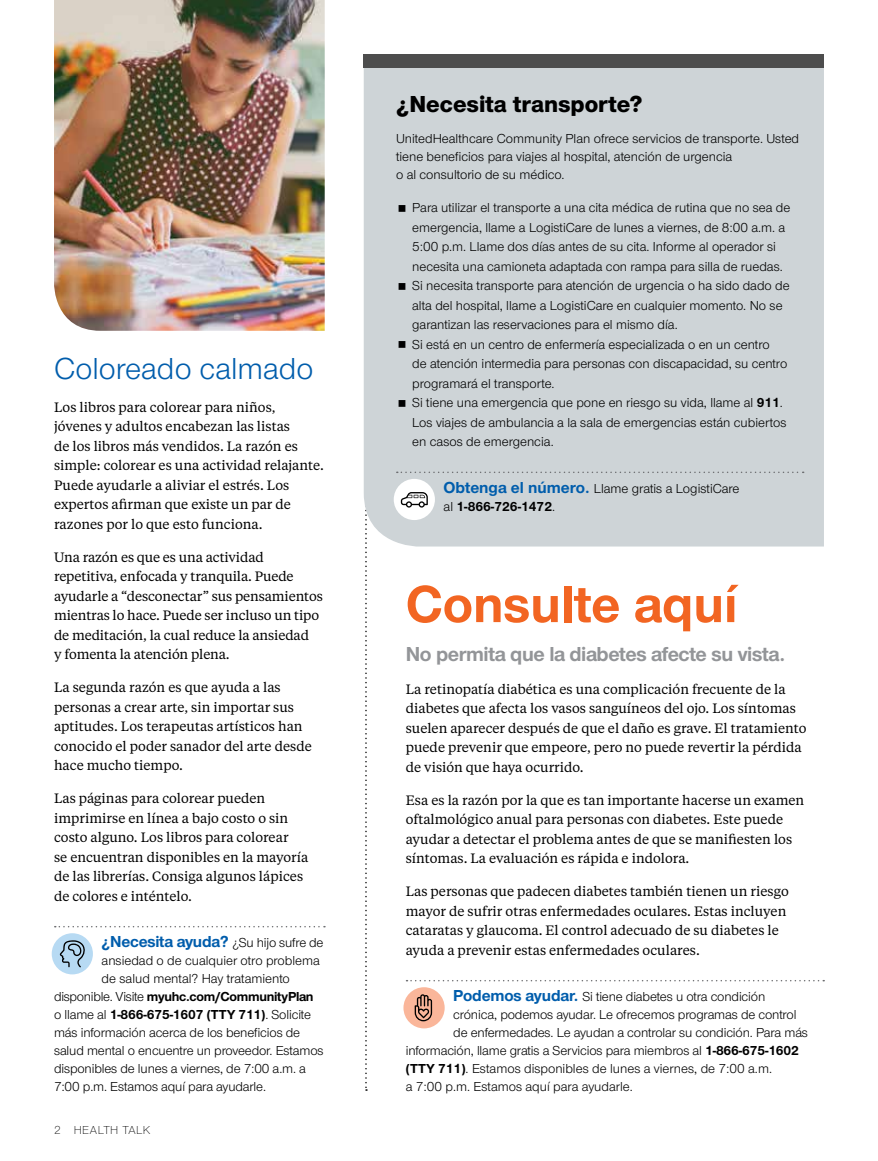
<style>
.page{position:relative;width:878px;height:1161px;background:#fff}
.page>*{position:absolute;margin:0;border:0;box-sizing:border-box;transform-origin:0 0}
.t1{font:700 54px "UHC Sans";color:#f26522}
.t2{font:31.5px "UHC Sans";color:#005dac}
.t3{font:800 24px "UHC Sans";color:#000}
.t4{font:700 21px "UHC Sans";letter-spacing:-.02em;color:#939598}
.t5{font:700 16.5px "UHC Sans";letter-spacing:-.015em;color:#005dac}
.t6{font:13.5px/19.5px "UHC Serif Text";color:#000}
.t7{font:13.5px/19.5px "UHC Sans";color:#000}
.t8{font:700 13.5px "UHC Sans";letter-spacing:-.02em;color:#000}
.t9{font:300 12px "UHC Sans";letter-spacing:.04em;color:#000}
.s1{font-weight:400;font-size:13.5px;color:#000}
.s2{font-weight:400}
.s3{font-weight:700}
.s4{font-weight:700;font-size:16.5px;color:#005dac}
</style>
<div class="page">
<svg style="left:365px;top:547px;width:2px;height:544px"></svg>
<svg style="left:55px;top:926px;width:270px;height:1px"></svg>
<div style="left:52px;top:933px;width:41px;height:41px;background:#b7daf3;border-radius:50%"></div>
<svg style="left:60px;top:940px;width:25px;height:27px"></svg>
<div style="left:364px;top:68px;width:460px;height:479px;background:#ced4d7"></div>
<div style="left:364px;top:54px;width:460px;height:14px;background:#4d4d4d"></div>
<img style="left:54px;top:0;width:271px;height:331px">
<svg style="left:397px;top:472px;width:406px;height:1px"></svg>
<div style="left:394px;top:479px;width:41px;height:41px;background:#fff;border-radius:50%"></div>
<svg style="left:401px;top:492px;width:27px;height:16px"></svg>
<svg style="left:406px;top:980px;width:418px;height:1px"></svg>
<div style="left:403px;top:987px;width:41px;height:41px;background:#fab69a;border-radius:50%"></div>
<svg style="left:414px;top:994px;width:18px;height:27px"></svg>
<svg style="left:398px;top:205px;width:7px;height:6px"></svg>
<svg style="left:398px;top:283px;width:7px;height:6px"></svg>
<svg style="left:398px;top:341px;width:7px;height:7px"></svg>
<svg style="left:398px;top:400px;width:7px;height:6px"></svg>
<h2 class="t2" style="left:54px;top:348px;width:261px">Coloreado calmado</h2>
<p class="t6" style="left:54px;top:397px;width:271px">Los libros para colorear para niños, jóvenes y adultos encabezan las listas<br>de los libros más vendidos. La razón es simple: colorear es una actividad relajante.<br>Puede ayudarle a aliviar el estrés. Los expertos afirman que existe un par de razones por lo que esto funciona.</p>
<p class="t6" style="left:54px;top:547px;width:270px">Una razón es que es una actividad repetitiva, enfocada y tranquila. Puede ayudarle a “desconectar” sus pensamientos mientras lo hace. Puede ser incluso un tipo de meditación, la cual reduce la ansiedad<br>y fomenta la atención plena.</p>
<p class="t6" style="left:54px;top:677px;width:259px">La segunda razón es que ayuda a las personas a crear arte, sin importar sus aptitudes. Los terapeutas artísticos han conocido el poder sanador del arte desde hace mucho tiempo.</p>
<p class="t6" style="left:54px;top:788px;width:256px">Las páginas para colorear pueden imprimirse en línea a bajo costo o sin costo alguno. Los libros para colorear<br>se encuentran disponibles en la mayoría de las librerías. Consiga algunos lápices de colores e inténtelo.</p>
<p class="t5" style="left:102px;top:930px;width:223px">¿Necesita ayuda? <span class="s1">¿Su hijo sufre de</span></p>
<p class="t7" style="left:102px;top:950px;width:220px">ansiedad o de cualquier otro problema</p>
<p class="t7" style="left:102px;top:968px;width:190px">de salud mental? Hay tratamiento</p>
<p class="t8" style="left:54px;top:987px;width:261px"><span class="s2">disponible. Visite</span> myuhc.com/CommunityPlan</p>
<p class="t8" style="left:54px;top:1005px;width:258px"><span class="s2">o llame al</span> 1-866-675-1607 (TTY 711)<span class="s2">. Solicite</span></p>
<p class="t7" style="left:54px;top:1022px;width:248px">más información acerca de los beneficios de</p>
<p class="t7" style="left:54px;top:1040px;width:271px">salud mental o encuentre un proveedor. Estamos</p>
<p class="t7" style="left:54px;top:1058px;width:253px">disponibles de lunes a viernes, de 7:00 a.m. a</p>
<p class="t7" style="left:54px;top:1076px;width:213px">7:00 p.m. Estamos aquí para ayudarle.</p>
<p class="t9" style="left:54px;top:1122px;width:98px">2 HEALTH TALK</p>
<h3 class="t3" style="left:396px;top:87px;width:248px">¿Necesita transporte?</h3>
<p class="t7" style="left:396px;top:130px;width:404px;line-height:18px">UnitedHealthcare Community Plan ofrece servicios de transporte. Usted tiene beneficios para viajes al hospital, atención de urgencia<br>o al consultorio de su médico.</p>
<p class="t7" style="left:412px;top:198px;width:379px">Para utilizar el transporte a una cita médica de rutina que no sea de emergencia, llame a LogistiCare de lunes a viernes, de 8:00 a.m. a 5:00 p.m. Llame dos días antes de su cita. Informe al operador si necesita una camioneta adaptada con rampa para silla de ruedas.<br>Si necesita transporte para atención de urgencia o ha sido dado de alta del hospital, llame a LogistiCare en cualquier momento. No se garantizan las reservaciones para el mismo día.<br>Si está en un centro de enfermería especializada o en un centro<br>de atención intermedia para personas con discapacidad, su centro programará el transporte.<br>Si tiene una emergencia que pone en riesgo su vida, llame al <span class="s3">911</span>.<br>Los viajes de ambulancia a la sala de emergencias están cubiertos en casos de emergencia.</p>
<p class="t7" style="left:443px;top:479px;width:297px;line-height:18px"><span class="s4">Obtenga el número.</span> Llame gratis a LogistiCare al <span class="s3">1-866-726-1472</span>.</p>
<h1 class="t1" style="left:406px;top:568px;width:333px">Consulte aquí</h1>
<h3 class="t4" style="left:406px;top:640px;width:381px">No permita que la diabetes afecte su vista.</h3>
<p class="t6" style="left:406px;top:679px;width:402px">La retinopatía diabética es una complicación frecuente de la diabetes que afecta los vasos sanguíneos del ojo. Los síntomas suelen aparecer después de que el daño es grave. El tratamiento puede prevenir que empeore, pero no puede revertir la pérdida de visión que haya ocurrido.</p>
<p class="t6" style="left:406px;top:790px;width:400px">Esa es la razón por la que es tan importante hacerse un examen oftalmológico anual para personas con diabetes. Este puede ayudar a detectar el problema antes de que se manifiesten los síntomas. La evaluación es rápida e indolora.</p>
<p class="t6" style="left:406px;top:881px;width:384px">Las personas que padecen diabetes también tienen un riesgo mayor de sufrir otras enfermedades oculares. Estas incluyen cataratas y glaucoma. El control adecuado de su diabetes le ayuda a prevenir estas enfermedades oculares.</p>
<p class="t7" style="left:453px;top:986px;width:313px"><span class="s4">Podemos ayudar.</span> Si tiene diabetes u otra condición</p>
<p class="t7" style="left:453px;top:1004px;width:344px">crónica, podemos ayudar. Le ofrecemos programas de control</p>
<p class="t7" style="left:453px;top:1022px;width:356px">de enfermedades. Le ayudan a controlar su condición. Para más</p>
<p class="t7" style="left:406px;top:1040px;width:394px">información, llame gratis a Servicios para miembros al <span class="s3">1-866-675-1602</span></p>
<p class="t7" style="left:406px;top:1058px;width:368px"><span class="s3">(TTY 711)</span>. Estamos disponibles de lunes a viernes, de 7:00 a.m.</p>
<p class="t7" style="left:406px;top:1076px;width:228px">a 7:00 p.m. Estamos aquí para ayudarle.</p>
</div>
